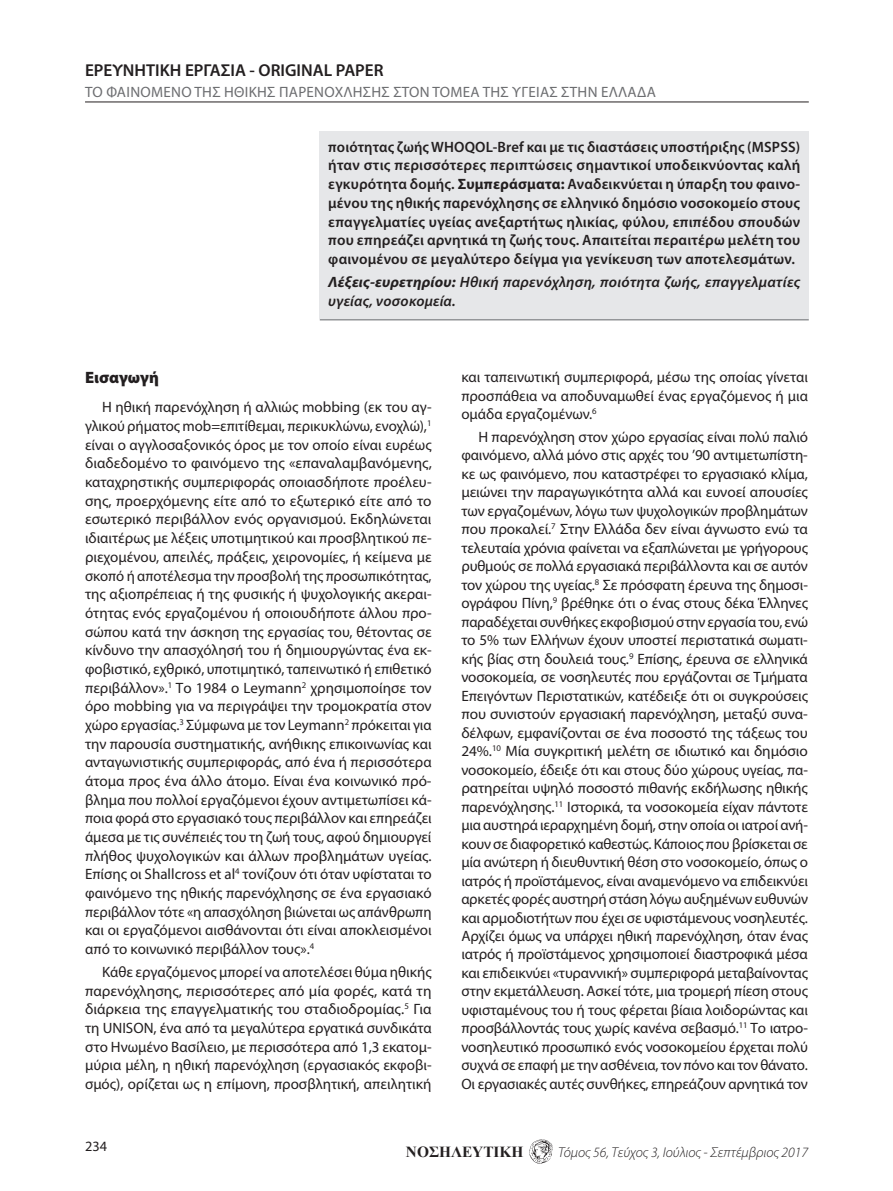
<style>
.page{position:relative;width:893px;height:1191px;background:#fff}
.page>*{position:absolute;margin:0;border:0;box-sizing:border-box;transform-origin:0 0}
.t1{font:600 17.25px "Myriad Pro";color:#231f20}
.t2{font:900 16.5px "Myriad Pro";color:#231f20}
.t3{font:700 15.3px "Times New Roman";color:#231f20}
.t4{font:15px/18.5px "Myriad Pro";color:#231f20;text-align:justify}
.t5{font:600 15px/18.8px "Myriad Pro";letter-spacing:.015em;color:#231f20;text-align:justify}
.t6{font:italic 600 15px/18.9px "Myriad Pro";letter-spacing:.02em;color:#231f20}
.t7{font:15px "Myriad Pro";letter-spacing:.02em;color:#6c6d70}
.t8{font:italic 300 14.25px "Myriad Pro";color:#231f20}
.t9{font:14.25px "Myriad Pro";color:#231f20}
.s1{font-weight:700}
</style>
<div class="page">
<hr style="left:85px;top:102px;width:724px;height:1px;background:#231f20">
<img style="left:530px;top:1140px;width:23px;height:23px">
<div style="left:320px;top:132px;width:489px;height:187px;background:#e6e7e9"></div>
<hr style="left:320px;top:319px;width:489px;height:1px;background:#939598">
<p class="t1" style="left:85px;top:60px;width:300px">ΕΡΕΥΝΗΤΙΚΗ ΕΡΓΑΣΙΑ - ORIGINAL PAPER</p>
<p class="t7" style="left:85px;top:83px;width:572px">ΤΟ ΦΑΙΝΌΜΕΝΟ ΤΗΣ ΗΘΙΚΉΣ ΠΑΡΕΝΌΧΛΗΣΗΣ ΣΤΟΝ ΤΟΜΈΑ ΤΗΣ ΥΓΕΊΑΣ ΣΤΗΝ ΕΛΛΆΔΑ</p>
<p class="t5" style="left:328px;top:137px;width:474px">ποιότητας ζωής WHOQOL-Bref και με τις διαστάσεις υποστήριξης (MSPSS) ήταν στις περισσότερες περιπτώσεις σημαντικοί υποδεικνύοντας καλή εγκυρότητα δομής. <span class="s1">Συμπεράσματα:</span> Αναδεικνύεται η ύπαρξη του φαινο&shy;μένου της ηθικής παρενόχλησης σε ελληνικό δημόσιο νοσοκομείο στους επαγγελματίες υγείας ανεξαρτήτως ηλικίας, φύλου, επιπέδου σπουδών που επηρεάζει αρνητικά τη ζωής τους. Απαιτείται περαιτέρω μελέτη του φαινομένου σε μεγαλύτερο δείγμα για γενίκευση των αποτελεσμάτων.</p>
<p class="t6" style="left:328px;top:272px;width:473px"><span class="s1">Λέξεις-ευρετηρίου:</span> Ηθική παρενόχληση, ποιότητα ζωής, επαγγελματίες υγείας, νοσοκομεία.</p>
<p class="t2" style="left:85px;top:366px;width:75px">Εισαγωγή</p>
<p class="t4" style="left:85px;top:398px;width:348px;text-indent:17px">Η ηθική παρενόχληση ή αλλιώς mobbing (εκ του αγ&shy;γλικού ρήματος mob=επιτίθεμαι, περικυκλώνω, ενοχλώ),<sup>1 </sup>είναι ο αγγλοσαξονικός όρος με τον οποίο είναι ευρέως διαδεδομένο το φαινόμενο της «επαναλαμβανόμενης, καταχρηστικής συμπεριφοράς οποιασδήποτε προέλευ&shy;σης, προερχόμενης είτε από το εξωτερικό είτε από το εσωτερικό περιβάλλον ενός οργανισμού. Εκδηλώνεται ιδιαιτέρως με λέξεις υποτιμητικού και προσβλητικού πε&shy;ριεχομένου, απειλές, πράξεις, χειρονομίες, ή κείμενα με σκοπό ή αποτέλεσμα την προσβολή της προσωπικότητας, της αξιοπρέπειας ή της φυσικής ή ψυχολογικής ακεραι&shy;ότητας ενός εργαζομένου ή οποιουδήποτε άλλου προ&shy;σώπου κατά την άσκηση της εργασίας του, θέτοντας σε κίνδυνο την απασχόλησή του ή δημιουργώντας ένα εκ&shy;φοβιστικό, εχθρικό, υποτιμητικό, ταπεινωτικό ή επιθετικό περιβάλλον».<sup>1</sup> Το 1984 ο Leymann<sup>2</sup> χρησιμοποίησε τον όρο mobbing για να περιγράψει την τρομοκρατία στον χώρο εργασίας.<sup>3</sup> Σύμφωνα με τον Leymann<sup>2</sup> πρόκειται για την παρουσία συστηματικής, ανήθικης επικοινωνίας και ανταγωνιστικής συμπεριφοράς, από ένα ή περισσότερα άτομα προς ένα άλλο άτομο. Είναι ένα κοινωνικό πρό&shy;βλημα που πολλοί εργαζόμενοι έχουν αντιμετωπίσει κά&shy;ποια φορά στο εργασιακό τους περιβάλλον και επηρεάζει άμεσα με τις συνέπειές του τη ζωή τους, αφού δημιουργεί πλήθος ψυχολογικών και άλλων προβλημάτων υγείας.<br>Επίσης οι Shallcross et al<sup>4</sup> τονίζουν ότι όταν υφίσταται το φαινόμενο της ηθικής παρενόχλησης σε ένα εργασιακό περιβάλλον τότε «η απασχόληση βιώνεται ως απάνθρωπη και οι εργαζόμενοι αισθάνονται ότι είναι αποκλεισμένοι από το κοινωνικό περιβάλλον τους».<sup>4</sup></p>
<p class="t4" style="left:85px;top:962px;width:348px;text-indent:17px">Κάθε εργαζόμενος μπορεί να αποτελέσει θύμα ηθικής παρενόχλησης, περισσότερες από μία φορές, κατά τη διάρκεια της επαγγελματικής του σταδιοδρομίας.<sup>5</sup> Για τη UNISON, ένα από τα μεγαλύτερα εργατικά συνδικάτα στο Ηνωμένο Βασίλειο, με περισσότερα από 1,3 εκατομ&shy;μύρια μέλη, η ηθική παρενόχληση (εργασιακός εκφοβι&shy;σμός), ορίζεται ως η επίμονη, προσβλητική, απειλητική</p>
<p class="t4" style="left:461px;top:367px;width:348px">και ταπεινωτική συμπεριφορά, μέσω της οποίας γίνεται προσπάθεια να αποδυναμωθεί ένας εργαζόμενος ή μια ομάδα εργαζομένων.<sup>6</sup></p>
<p class="t4" style="left:461px;top:427px;width:348px;text-indent:17px">Η παρενόχληση στον χώρο εργασίας είναι πολύ παλιό φαινόμενο, αλλά μόνο στις αρχές του ’90 αντιμετωπίστη&shy;κε ως φαινόμενο, που καταστρέφει το εργασιακό κλίμα, μειώνει την παραγωγικότητα αλλά και ευνοεί απουσίες των εργαζομένων, λόγω των ψυχολογικών προβλημάτων που προκαλεί.<sup>7</sup> Στην Ελλάδα δεν είναι άγνωστο ενώ τα τελευταία χρόνια φαίνεται να εξαπλώνεται με γρήγορους ρυθμούς σε πολλά εργασιακά περιβάλλοντα και σε αυτόν τον χώρου της υγείας.<sup>8</sup> Σε πρόσφατη έρευνα της δημοσι&shy;ογράφου Πίνη,<sup>9</sup> βρέθηκε ότι ο ένας στους δέκα Έλληνες παραδέχεται συνθήκες εκφοβισμού στην εργασία του, ενώ το 5% των Ελλήνων έχουν υποστεί περιστατικά σωματι&shy;κής βίας στη δουλειά τους.<sup>9</sup> Επίσης, έρευνα σε ελληνικά νοσοκομεία, σε νοσηλευτές που εργάζονται σε Τμήματα Επειγόντων Περιστατικών, κατέδειξε ότι οι συγκρούσεις που συνιστούν εργασιακή παρενόχληση, μεταξύ συνα&shy;δέλφων, εμφανίζονται σε ένα ποσοστό της τάξεως του 24%.<sup>10</sup> Μία συγκριτική μελέτη σε ιδιωτικό και δημόσιο νοσοκομείο, έδειξε ότι και στους δύο χώρους υγείας, πα&shy;ρατηρείται υψηλό ποσοστό πιθανής εκδήλωσης ηθικής παρενόχλησης.<sup>11</sup> Ιστορικά, τα νοσοκομεία είχαν πάντοτε μια αυστηρά ιεραρχημένη δομή, στην οποία οι ιατροί ανή&shy;κουν σε διαφορετικό καθεστώς. Κάποιος που βρίσκεται σε μία ανώτερη ή διευθυντική θέση στο νοσοκομείο, όπως ο ιατρός ή προϊστάμενος, είναι αναμενόμενο να επιδεικνύει αρκετές φορές αυστηρή στάση λόγω αυξημένων ευθυνών και αρμοδιοτήτων που έχει σε υφιστάμενους νοσηλευτές.<br>Αρχίζει όμως να υπάρχει ηθική παρενόχληση, όταν ένας ιατρός ή προϊστάμενος χρησιμοποιεί διαστροφικά μέσα και επιδεικνύει «τυραννική» συμπεριφορά μεταβαίνοντας στην εκμετάλλευση. Ασκεί τότε, μια τρομερή πίεση στους υφισταμένους του ή τους φέρεται βίαια λοιδορώντας και προσβάλλοντάς τους χωρίς κανένα σεβασμό.<sup>11</sup> Το ιατρο&shy;νοσηλευτικό προσωπικό ενός νοσοκομείου έρχεται πολύ συχνά σε επαφή με την ασθένεια, τον πόνο και τον θάνατο.<br>Οι εργασιακές αυτές συνθήκες, επηρεάζουν αρνητικά τον</p>
<p class="t9" style="left:85px;top:1137px;width:23px">234</p>
<p class="t3" style="left:406px;top:1141px;width:119px">ΝΟΣΗΛΕΥΤΙΚΗ</p>
<p class="t8" style="left:558px;top:1144px;width:251px">Τόμος 56, Τεύχος 3, Ιούλιος - Σεπτέμβριος 2017</p>
</div>
